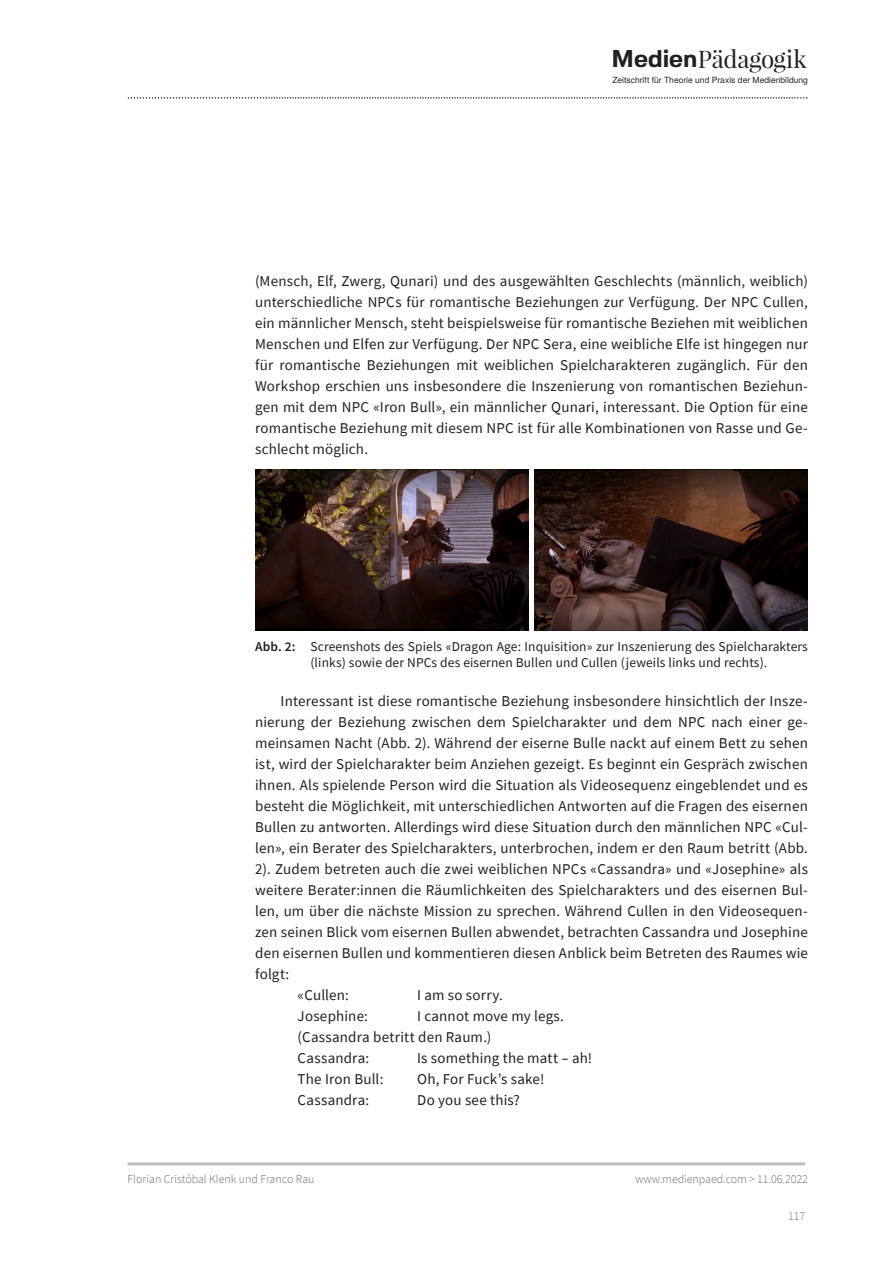
<style>
.page{position:relative;width:893px;height:1263px;background:#fff}
.page>*{position:absolute;margin:0;border:0;box-sizing:border-box;transform-origin:0 0}
.t1{font:24.3px "Playfair Display";letter-spacing:-.015em;color:#231f20}
.mp-text{font:15px/21px "Source Sans Pro";letter-spacing:.01em;color:#231f20;text-align:justify}
.mp-zitat{font:15px "Source Sans Pro";letter-spacing:.015em;color:#231f20}
.mp-Abbildungen_Legen{font:13.5px/16.2px "Source Sans Pro";letter-spacing:.01em;color:#231f20}
.t2{font:300 12px "Source Sans Pro";letter-spacing:-.005em;color:#6c6d70}
.t3{font:8.55px "Te X Gyre Heros";color:#231f20}
.s1{font-family:"Fivo Sans";font-weight:700}
.s2{font-weight:600}
</style>
<div class="page">
<hr style="left:128px;top:1162px;width:677px;height:3px;background:#bcbdc0">
<svg style="left:128px;top:97px;width:679px;height:2px"></svg>
<img style="left:534px;top:469px;width:274px;height:162px">
<img style="left:255px;top:469px;width:274px;height:162px">
<h1 class="t1" style="left:611px;top:43px;width:197px"><span class="s1">Medien</span>Pädagogik</h1>
<p class="t3" style="left:612px;top:73px;width:197px">Zeitschrift für Theorie und Praxis der Medienbildung</p>
<p class="mp-text" style="left:255px;top:270px;width:554px">(Mensch, Elf, Zwerg, Qunari) und des ausgewählten Geschlechts (männlich, weiblich) unterschiedliche NPCs für romantische Beziehungen zur Verfügung. Der NPC Cullen, ein männlicher Mensch, steht beispielsweise für romantische Beziehen mit weiblichen Menschen und Elfen zur Verfügung. Der NPC Sera, eine weibliche Elfe ist hingegen nur für romantische Beziehungen mit weiblichen Spielcharakteren zugänglich. Für den Workshop erschien uns insbesondere die Inszenierung von romantischen Beziehun&shy;gen mit dem NPC «Iron Bull», ein männlicher Qunari, interessant. Die Option für eine romantische Beziehung mit diesem NPC ist für alle Kombinationen von Rasse und Ge&shy;schlecht möglich.</p>
<p class="mp-Abbildungen_Legen" style="left:310px;top:638px;width:499px;text-indent:-55px"><span class="s2">Abb. 2:</span> Screenshots des Spiels «Dragon Age: Inquisition» zur Inszenierung des Spielcharakters (links) sowie der NPCs des eisernen Bullen und Cullen (jeweils links und rechts).</p>
<p class="mp-text" style="left:255px;top:690px;width:554px;text-indent:26px">Interessant ist diese romantische Beziehung insbesondere hinsichtlich der Insze&shy;nierung der Beziehung zwischen dem Spielcharakter und dem NPC nach einer ge&shy;meinsamen Nacht (Abb. 2). Während der eiserne Bulle nackt auf einem Bett zu sehen ist, wird der Spielcharakter beim Anziehen gezeigt. Es beginnt ein Gespräch zwischen ihnen. Als spielende Person wird die Situation als Videosequenz eingeblendet und es besteht die Möglichkeit, mit unterschiedlichen Antworten auf die Fragen des eisernen Bullen zu antworten. Allerdings wird diese Situation durch den männlichen NPC «Cul&shy;len», ein Berater des Spielcharakters, unterbrochen, indem er den Raum betritt (Abb.<br>2). Zudem betreten auch die zwei weiblichen NPCs «Cassandra» und «Josephine» als weitere Berater:innen die Räumlichkeiten des Spielcharakters und des eisernen Bul&shy;len, um über die nächste Mission zu sprechen. Während Cullen in den Videosequen&shy;zen seinen Blick vom eisernen Bullen abwendet, betrachten Cassandra und Josephine den eisernen Bullen und kommentieren diesen Anblick beim Betreten des Raumes wie folgt:</p>
<p class="mp-zitat" style="left:298px;top:985px;width:53px">«Cullen:</p>
<p class="mp-zitat" style="left:417px;top:985px;width:87px">I am so sorry.</p>
<p class="mp-zitat" style="left:298px;top:1006px;width:72px">Josephine:</p>
<p class="mp-zitat" style="left:417px;top:1006px;width:148px">I cannot move my legs.</p>
<p class="mp-zitat" style="left:298px;top:1027px;width:195px">(Cassandra betritt den Raum.)</p>
<p class="mp-zitat" style="left:298px;top:1048px;width:73px">Cassandra:</p>
<p class="mp-zitat" style="left:417px;top:1048px;width:177px">Is something the matt – ah!</p>
<p class="mp-zitat" style="left:298px;top:1069px;width:87px">The Iron Bull:</p>
<p class="mp-zitat" style="left:417px;top:1069px;width:129px">Oh, For Fuck’s sake!</p>
<p class="mp-zitat" style="left:298px;top:1090px;width:73px">Cassandra:</p>
<p class="mp-zitat" style="left:417px;top:1090px;width:104px">Do you see this?</p>
<p class="t2" style="left:128px;top:1171px;width:189px">Florian Cristóbal Klenk und Franco Rau</p>
<p class="t2" style="left:635px;top:1171px;width:174px">www.medienpaed.com &gt; 11.06.2022</p>
<p class="t2" style="left:788px;top:1208px;width:19px">117</p>
</div>
